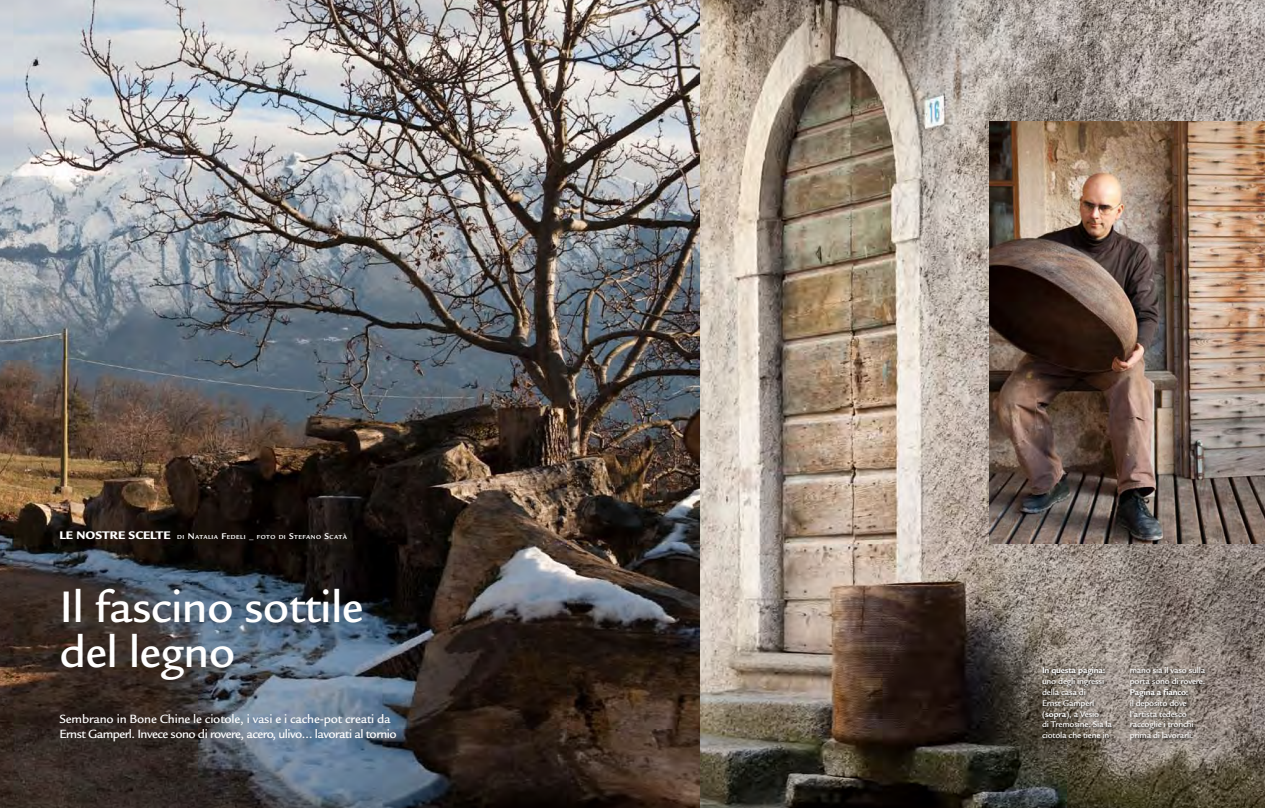
<style>
.page{position:relative;width:1265px;height:808px;background:#fff}
.page>*{position:absolute;margin:0;border:0;box-sizing:border-box;transform-origin:0 0}
.t1{font:500 48px/45px "Legacy Sans";letter-spacing:-.015em;color:#fff}
.t2{font:500 13px/15px "Legacy Sans";letter-spacing:-.04em;color:#fff}
.t3{font:500 9px/10.8px "Legacy Sans";letter-spacing:-.02em;color:#fff}
.t4{font:700 6.3px "Legacy Sans";letter-spacing:.07em;color:#fff}
.s1{font-weight:900;font-size:12px}
.s2{font-size:9px}
.s3{font-weight:700}
</style>
<div class="page">
<img style="left:699px;top:0;width:565px;height:808px">
<img style="left:989px;top:121px;width:275px;height:422px">
<img style="left:0;top:0;width:699px;height:808px">
<div style="left:1041px;top:666px;width:167px;height:77px;background:#000;opacity:.8"></div>
<p class="t4" style="left:60px;top:533px;width:289px"><span class="s1">LE NOSTRE SCELTE</span> DI <span class="s2">N</span>ATALIA <span class="s2">F</span>EDELI <span class="s2">_</span> FOTO DI <span class="s2">S</span>TEFAN O <span class="s2">S</span>CATÀ</p>
<p class="t1" style="left:60px;top:585px;width:305px">Il fascino sottile del legno</p>
<p class="t2" style="left:60px;top:712px;width:338px">Sembrano in Bone Chine le ciotole, i vasi e i cache-pot creati da<br>Ernst Gamperl. Invece sono di rovere, acero, ulivo… lavorati al tornio</p>
<p class="t3" style="left:1041px;top:665px;width:71px"><span class="s3">In questa pagina: </span>uno degli ingressi della casa di<br>Ernst Gamperl (<span class="s3">sopra</span>), a Vesio<br>di Tremosine. Sia la ciotola che tiene in</p>
<p class="t3" style="left:1129px;top:665px;width:77px">mano sia il vaso sulla porta sono di rovere.<br><span class="s3">Pagina a fianco:<br></span>il deposito dove l’artista tedesco raccoglie i tronchi prima di lavorarli.</p>
</div>
